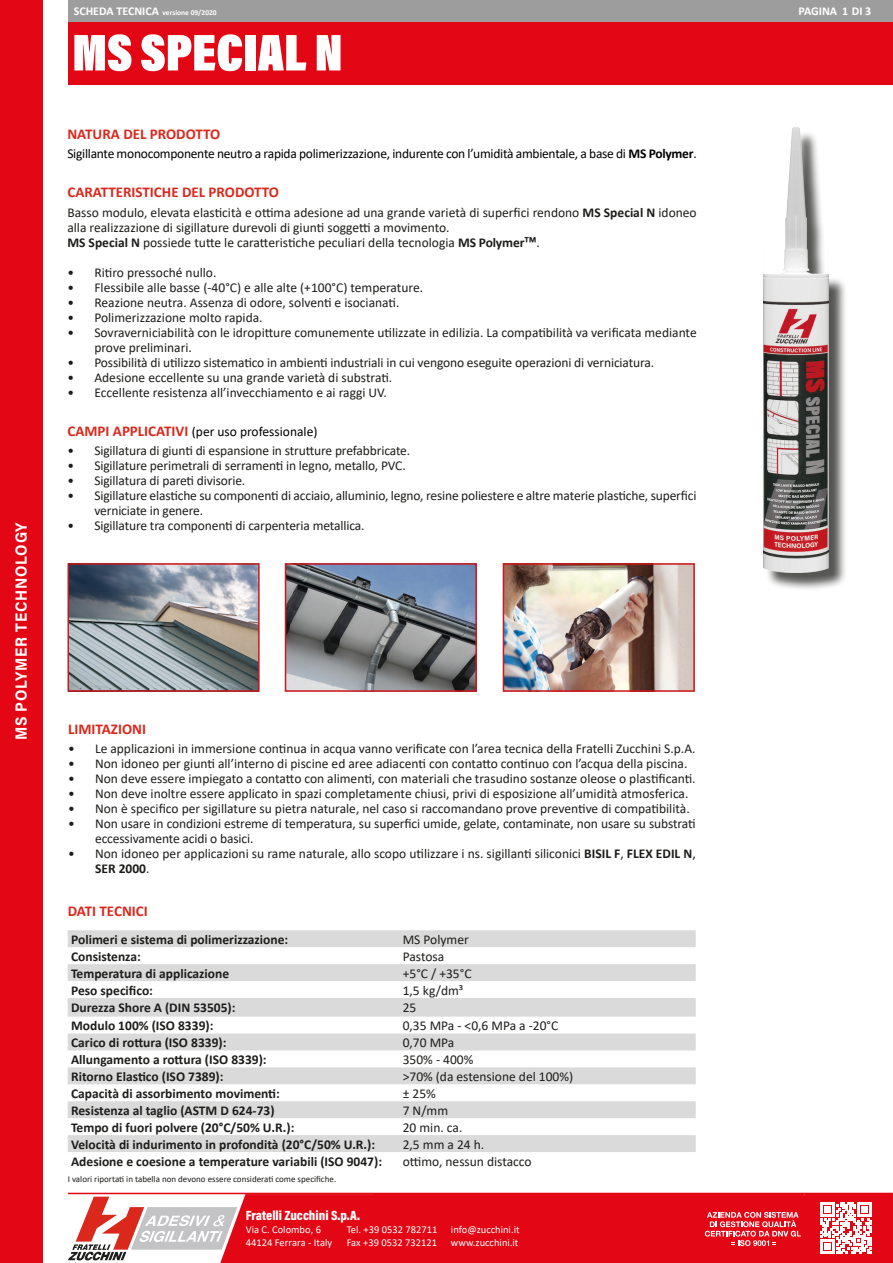
<style>
.page{position:relative;width:893px;height:1263px;background:#fff}
.page>*{position:absolute;margin:0;border:0;box-sizing:border-box;transform-origin:0 0}
.t1{font:900 52.5px "Acumin Pro Cond";letter-spacing:-.005em;color:#fff}
.t2{font:700 16.2px "Acumin Pro";letter-spacing:.05em;color:#fff;scale:.93 1}
.t3{font:700 15px "Calibri";color:#db281c}
.t4{font:13.5px/15px "Calibri";color:#1d1d1b}
.t5{font:700 13.5px "Calibri";color:#1d1d1b}
.t6{font:13.5px "Calibri";letter-spacing:-.02em;color:#000}
.t7{font:13.5px "Calibri";color:#000}
.t8{font:900 13.5px "Acumin Pro Cond";color:#fff}
.t9{font:700 12px "Calibri";color:#fff}
.t10{font:10.5px/12.6px "Calibri";color:#fff}
.t11{font:9px "Calibri";color:#1d1d1b}
.t12{font:700 7.5px "Calibri";color:#fff}
.s1{font-size:12px}
.s2{font-weight:700}
.s3{font-weight:700;font-size:15px;color:#db281c}
</style>
<div class="page">
<div style="left:0;top:0;width:43px;height:1263px;background:#e30614"></div>
<hr style="left:68px;top:1193px;width:825px;height:1px;background:#e30614">
<svg style="left:68px;top:1194px;width:825px;height:69px;background:#e43843"></svg>
<div style="left:68px;top:21px;width:825px;height:64px;background:#e30614"></div>
<div style="left:68px;top:0;width:825px;height:21px;background:#9d9d9d"></div>
<img style="left:71px;top:566px;width:186px;height:123px">
<div style="left:68px;top:563px;width:192px;height:129px;border:2px solid #cd171a"></div>
<img style="left:506px;top:566px;width:186px;height:123px">
<div style="left:503px;top:563px;width:192px;height:129px;border:2px solid #cd171a"></div>
<img style="left:288px;top:566px;width:186px;height:123px">
<div style="left:285px;top:563px;width:192px;height:129px;border:2px solid #cd171a"></div>
<div style="left:766px;top:131px;width:82px;height:460px;background:#1d1d1b;opacity:.75"></div>
<img style="left:763px;top:128px;width:66px;height:444px">
<svg style="left:68px;top:930px;width:628px;height:222px;fill:#dadada"></svg>
<p class="t2" style="left:10px;top:740px;width:236px;rotate:-90deg">MS POLYMER TECHNOLOGY</p>
<p class="t12" style="left:74px;top:7px;width:145px"><span class="s1">SCHEDA TECNICA</span> versione 09/2020</p>
<p class="t9" style="left:798px;top:2px;width:74px">PAGINA 1 DI 3</p>
<h1 class="t1" style="left:72px;top:19px;width:272px">MS SPECIAL N</h1>
<p class="t3" style="left:67px;top:123px;width:154px">NATURA DEL PRODOTTO</p>
<p class="t6" style="left:67px;top:144px;width:631px">Sigillante monocomponente neutro a rapida polimerizzazione, indurente con l’umidità ambientale, a base di <span class="s2">MS Polymer</span>.</p>
<p class="t3" style="left:67px;top:182px;width:213px">CARATTERISTICHE DEL PRODOTTO</p>
<p class="t4" style="left:67px;top:204px;width:631px">Basso modulo, elevata elasticità e ottima adesione ad una grande varietà di superfici rendono <span class="s2">MS Special N</span> idoneo alla realizzazione di sigillature durevoli di giunti soggetti a movimento.</p>
<p class="t4" style="left:67px;top:234px;width:474px"><span class="s2">MS Special N</span> possiede tutte le caratteristiche peculiari della tecnologia <span class="s2">MS PolymerTM</span>.</p>
<p class="t4" style="left:67px;top:264px;width:151px">• Ritiro pressoché nullo.</p>
<p class="t4" style="left:67px;top:279px;width:357px">• Flessibile alle basse (-40°C) e alle alte (+100°C) temperature.</p>
<p class="t4" style="left:67px;top:294px;width:334px">• Reazione neutra. Assenza di odore, solventi e isocianati.</p>
<p class="t4" style="left:67px;top:309px;width:197px">• Polimerizzazione molto rapida.</p>
<p class="t4" style="left:94px;top:324px;width:604px;text-indent:-27px">• Sovraverniciabilità con le idropitture comunemente utilizzate in edilizia. La compatibilità va verificata mediante prove preliminari.</p>
<p class="t4" style="left:67px;top:354px;width:588px">• Possibilità di utilizzo sistematico in ambienti industriali in cui vengono eseguite operazioni di verniciatura.</p>
<p class="t4" style="left:67px;top:369px;width:326px">• Adesione eccellente su una grande varietà di substrati.</p>
<p class="t4" style="left:67px;top:384px;width:321px">• Eccellente resistenza all’invecchiamento e ai raggi UV.</p>
<p class="t7" style="left:67px;top:422px;width:252px"><span class="s3">CAMPI APPLICATIVI</span> (per uso professionale)</p>
<p class="t4" style="left:67px;top:443px;width:344px">• Sigillatura di giunti di espansione in strutture prefabbricate.</p>
<p class="t4" style="left:67px;top:458px;width:340px">• Sigillature perimetrali di serramenti in legno, metallo, PVC.</p>
<p class="t4" style="left:67px;top:473px;width:179px">• Sigillatura di pareti divisorie.</p>
<p class="t4" style="left:94px;top:488px;width:604px;text-indent:-27px">• Sigillature elastiche su componenti di acciaio, alluminio, legno, resine poliestere e altre materie plastiche, superfici verniciate in genere.</p>
<p class="t4" style="left:67px;top:518px;width:299px">• Sigillature tra componenti di carpenteria metallica.</p>
<p class="t3" style="left:68px;top:718px;width:79px">LIMITAZIONI</p>
<p class="t4" style="left:68px;top:741px;width:629px">• Le applicazioni in immersione continua in acqua vanno verificate con l’area tecnica della Fratelli Zucchini S.p.A.</p>
<p class="t4" style="left:68px;top:756px;width:621px">• Non idoneo per giunti all’interno di piscine ed aree adiacenti con contatto continuo con l’acqua della piscina.</p>
<p class="t4" style="left:68px;top:771px;width:629px">• Non deve essere impiegato a contatto con alimenti, con materiali che trasudino sostanze oleose o plastificanti.</p>
<p class="t4" style="left:68px;top:786px;width:622px">• Non deve inoltre essere applicato in spazi completamente chiusi, privi di esposizione all’umidità atmosferica.</p>
<p class="t4" style="left:68px;top:801px;width:623px">• Non è specifico per sigillature su pietra naturale, nel caso si raccomandano prove preventive di compatibilità.</p>
<p class="t4" style="left:95px;top:816px;width:602px;text-indent:-27px">• Non usare in condizioni estreme di temperatura, su superfici umide, gelate, contaminate, non usare su substrati eccessivamente acidi o basici.</p>
<p class="t4" style="left:95px;top:846px;width:602px;text-indent:-27px">• Non idoneo per applicazioni su rame naturale, allo scopo utilizzare i ns. sigillanti siliconici <span class="s2">BISIL F</span>, <span class="s2">FLEX EDIL N</span>,<br><span class="s2">SER 2000</span>.</p>
<p class="t3" style="left:68px;top:900px;width:82px">DATI TECNICI</p>
<p class="t5" style="left:71px;top:930px;width:219px">Polimeri e sistema di polimerizzazione:</p>
<p class="t4" style="left:403px;top:931px;width:68px">MS Polymer</p>
<p class="t5" style="left:71px;top:947px;width:71px">Consistenza:</p>
<p class="t4" style="left:403px;top:948px;width:43px">Pastosa</p>
<p class="t5" style="left:71px;top:964px;width:160px">Temperatura di applicazione</p>
<p class="t4" style="left:403px;top:965px;width:70px">+5°C / +35°C</p>
<p class="t5" style="left:71px;top:980px;width:83px">Peso specifico:</p>
<p class="t4" style="left:403px;top:982px;width:62px">1,5 kg/dm³</p>
<p class="t5" style="left:71px;top:997px;width:166px">Durezza Shore A (DIN 53505):</p>
<p class="t4" style="left:403px;top:999px;width:15px">25</p>
<p class="t5" style="left:71px;top:1016px;width:144px">Modulo 100% (ISO 8339):</p>
<p class="t4" style="left:403px;top:1018px;width:157px">0,35 MPa - &lt;0,6 MPa a -20°C</p>
<p class="t5" style="left:71px;top:1033px;width:157px">Carico di rottura (ISO 8339):</p>
<p class="t4" style="left:403px;top:1035px;width:53px">0,70 MPa</p>
<p class="t5" style="left:71px;top:1050px;width:197px">Allungamento a rottura (ISO 8339):</p>
<p class="t4" style="left:403px;top:1052px;width:72px">350% - 400%</p>
<p class="t5" style="left:71px;top:1067px;width:154px">Ritorno Elastico (ISO 7389):</p>
<p class="t4" style="left:403px;top:1068px;width:172px">&gt;70% (da estensione del 100%)</p>
<p class="t5" style="left:71px;top:1084px;width:210px">Capacità di assorbimento movimenti:</p>
<p class="t4" style="left:403px;top:1085px;width:35px">± 25%</p>
<p class="t5" style="left:71px;top:1101px;width:205px">Resistenza al taglio (ASTM D 624-73)</p>
<p class="t4" style="left:403px;top:1102px;width:47px">7 N/mm</p>
<p class="t5" style="left:71px;top:1118px;width:225px">Tempo di fuori polvere (20°C/50% U.R.):</p>
<p class="t4" style="left:403px;top:1119px;width:61px">20 min. ca.</p>
<p class="t5" style="left:71px;top:1134px;width:306px">Velocità di indurimento in profondità (20°C/50% U.R.):</p>
<p class="t4" style="left:403px;top:1136px;width:83px">2,5 mm a 24 h.</p>
<p class="t5" style="left:71px;top:1151px;width:312px">Adesione e coesione a temperature variabili (ISO 9047):</p>
<p class="t4" style="left:403px;top:1153px;width:130px">ottimo, nessun distacco</p>
<p class="t11" style="left:68px;top:1173px;width:270px">I valori riportati in tabella non devono essere considerati come specifiche.</p>
<p class="t8" style="left:246px;top:1206px;width:116px">Fratelli Zucchini S.p.A.</p>
<p class="t10" style="left:246px;top:1223px;width:88px">Via C. Colombo, 6<br>44124 Ferrara - Italy</p>
<p class="t10" style="left:347px;top:1223px;width:92px">Tel. +39 0532 782711<br>Fax +39 0532 732121</p>
<p class="t10" style="left:451px;top:1223px;width:70px">info@zucchini.it www.zucchini.it</p>
</div>
